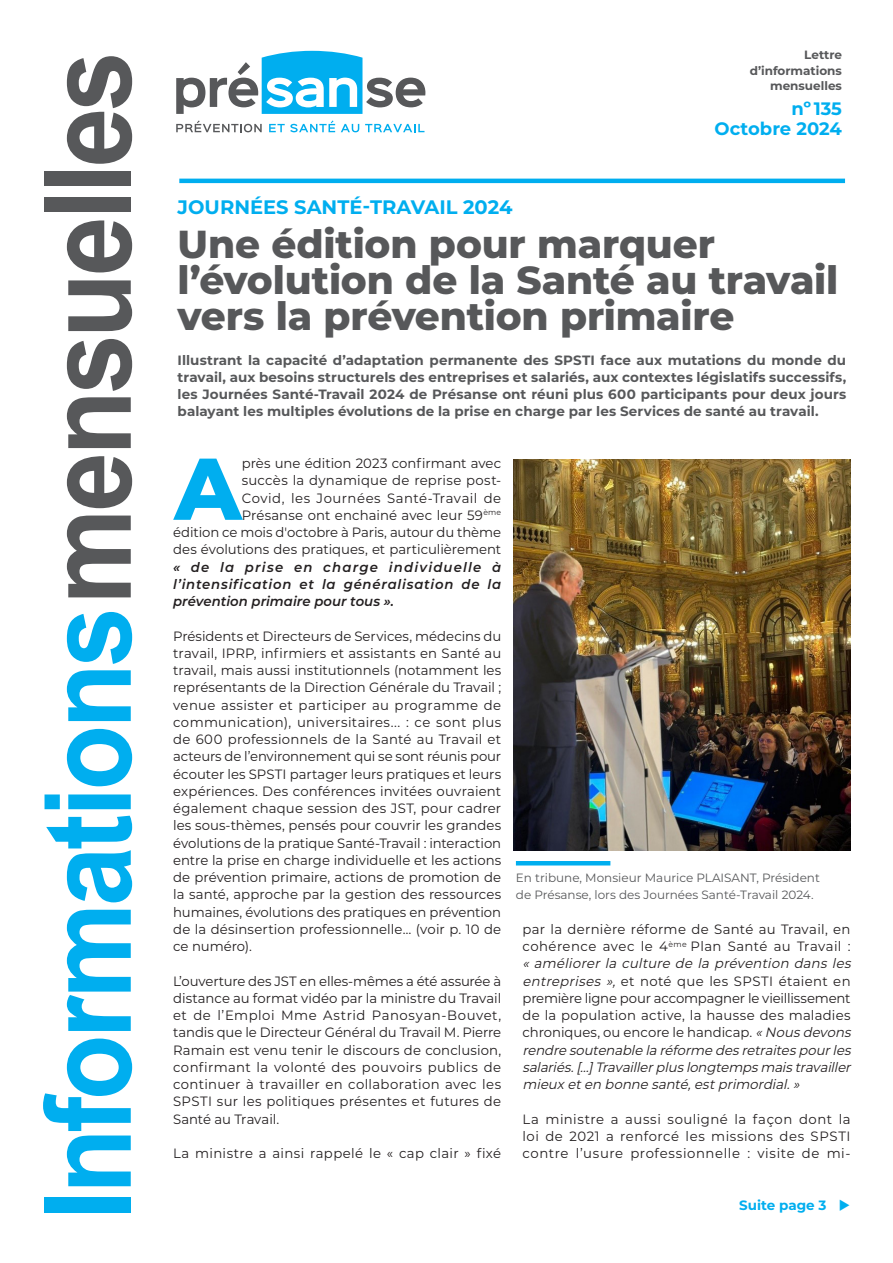
<style>
.page{position:relative;width:893px;height:1263px;background:#fff}
.page>*{position:absolute;margin:0;border:0;box-sizing:border-box;transform-origin:0 0}
.t1{font:700 120.45px "Arial";letter-spacing:-.03em;color:#00aeef;scale:.89 1}
.t2{font:800 87.45px "Montserrat";color:#00aeef}
.t3{font:800 39px/36px "Montserrat";letter-spacing:-.005em;color:#57585a}
.t4{font:700 19.5px "Montserrat";color:#00aeef}
.t5{font:700 18px/20.1px "Montserrat";letter-spacing:-.005em;color:#00aeef;text-align:right}
.t6{font:13.5px/17.2px "Montserrat";letter-spacing:.015em;color:#231f20;text-align:justify}
.t7{font:700 13.5px/17.2px "Montserrat";letter-spacing:.005em;color:#57585a;text-align:justify}
.t8{font:italic 600 13.5px/17.2px "Montserrat";letter-spacing:.01em;color:#231f20;text-align:justify}
.t9{font:700 13.5px "Montserrat";color:#00aeef}
.t10{font:12px/17.2px "Montserrat";color:#57585a}
.t11{font:700 12px/15.6px "Montserrat";color:#57585a;text-align:right}
.s1{color:#57585a}
.s2{font-style:italic}
</style>
<div class="page">
<svg style="left:176px;top:120px;width:86px;height:12px"></svg>
<svg style="left:269px;top:120px;width:66px;height:12px"></svg>
<svg style="left:341px;top:124px;width:18px;height:8px"></svg>
<svg style="left:365px;top:124px;width:59px;height:8px"></svg>
<svg style="left:176px;top:51px;width:249px;height:63px"></svg>
<hr style="left:179px;top:179px;width:666px;height:4px;background:#00aeef">
<img style="left:513px;top:459px;width:337px;height:392px">
<hr style="left:516px;top:861px;width:94px;height:4px;background:#00aeef">
<h1 class="t1" style="left:19px;top:1220px;width:1315px;rotate:-90deg">Informations<span class="s1">mensuelles</span></h1>
<p class="t11" style="left:750px;top:47px;width:94px">Lettre d’informations mensuelles</p>
<h3 class="t5" style="left:715px;top:99px;width:129px">nº 135<br>Octobre 2024</h3>
<h3 class="t4" style="left:178px;top:196px;width:336px">JOURNÉES SANTÉ-TRAVAIL 2024</h3>
<h3 class="t3" style="left:178px;top:226px;width:662px">Une édition pour marquer l’évolution de la Santé au travail vers la prévention primaire</h3>
<p class="t7" style="left:178px;top:351px;width:670px">Illustrant la capacité d’adaptation permanente des SPSTI face aux mutations du monde du travail, aux besoins structurels des entreprises et salariés, aux contextes législatifs successifs, les Journées Santé-Travail 2024 de Présanse ont réuni plus 600 participants pour deux jours balayant les multiples évolutions de la prise en charge par les Services de santé au travail.</p>
<p class="t6" style="left:173px;top:455px;width:330px;text-align:right">près une édition 2023 confirmant avec<br>succès la dynamique de reprise post-<br>Covid, les Journées Santé-Travail de<br>Présanse ont enchainé avec leur 59<sup>ème<br></sup>édition ce mois d'octobre à Paris, autour du thème des évolutions des pratiques, et particulièrement</p>
<p class="t8" style="left:173px;top:559px;width:330px">« de la prise en charge individuelle à l’intensification et la généralisation de la prévention primaire pour tous ».</p>
<p class="t6" style="left:173px;top:627px;width:330px">Présidents et Directeurs de Services, médecins du travail, IPRP, infirmiers et assistants en Santé au travail, mais aussi institutionnels (notamment les représentants de la Direction Générale du Travail ; venue assister et participer au programme de communication), universitaires... : ce sont plus de 600 professionnels de la Santé au Travail et acteurs de l’environnement qui se sont réunis pour écouter les SPSTI partager leurs pratiques et leurs expériences. Des conférences invitées ouvraient également chaque session des JST, pour cadrer les sous-thèmes, pensés pour couvrir les grandes évolutions de la pratique Santé-Travail : interaction entre la prise en charge individuelle et les actions de prévention primaire, actions de promotion de la santé, approche par la gestion des ressources humaines, évolutions des pratiques en prévention de la désinsertion professionnelle… (voir p. 10 de ce numéro).</p>
<p class="t6" style="left:173px;top:972px;width:330px">L’ouverture des JST en elles-mêmes a été assurée à distance au format vidéo par la ministre du Travail et de l’Emploi Mme Astrid Panosyan-Bouvet, tandis que le Directeur Général du Travail M. Pierre Ramain est venu tenir le discours de conclusion, confirmant la volonté des pouvoirs publics de continuer à travailler en collaboration avec les SPSTI sur les politiques présentes et futures de Santé au Travail.</p>
<p class="t6" style="left:173px;top:1145px;width:330px">La ministre a ainsi rappelé le « cap clair » fixé</p>
<h2 class="t2" style="left:174px;top:440px;width:69px">A</h2>
<p class="t10" style="left:516px;top:869px;width:305px">En tribune, Monsieur Maurice PLAISANT, Président de Présanse, lors des Journées Santé-Travail 2024.</p>
<p class="t6" style="left:522px;top:921px;width:333px;text-align:left">par la dernière réforme de Santé au Travail, en cohérence avec le 4<sup>ème</sup> Plan Santé au Travail : <span class="s2">« améliorer la culture de la prévention dans les entreprises »,</span> et noté que les SPSTI étaient en première ligne pour accompagner le vieillissement de la population active, la hausse des maladies chroniques, ou encore le handicap. <span class="s2">« Nous devons rendre soutenable la réforme des retraites pourles salariés.[…]Travaillerplus longtemps mais travailler mieux eten bonne santé,estprimordial.»</span></p>
<p class="t6" style="left:522px;top:1110px;width:330px">La ministre a aussi souligné la façon dont la loi de 2021 a renforcé les missions des SPSTI contre l’usure professionnelle : visite de mi-</p>
<p class="t9" style="left:739px;top:1197px;width:113px">Suite page 3 ◆</p>
</div>
